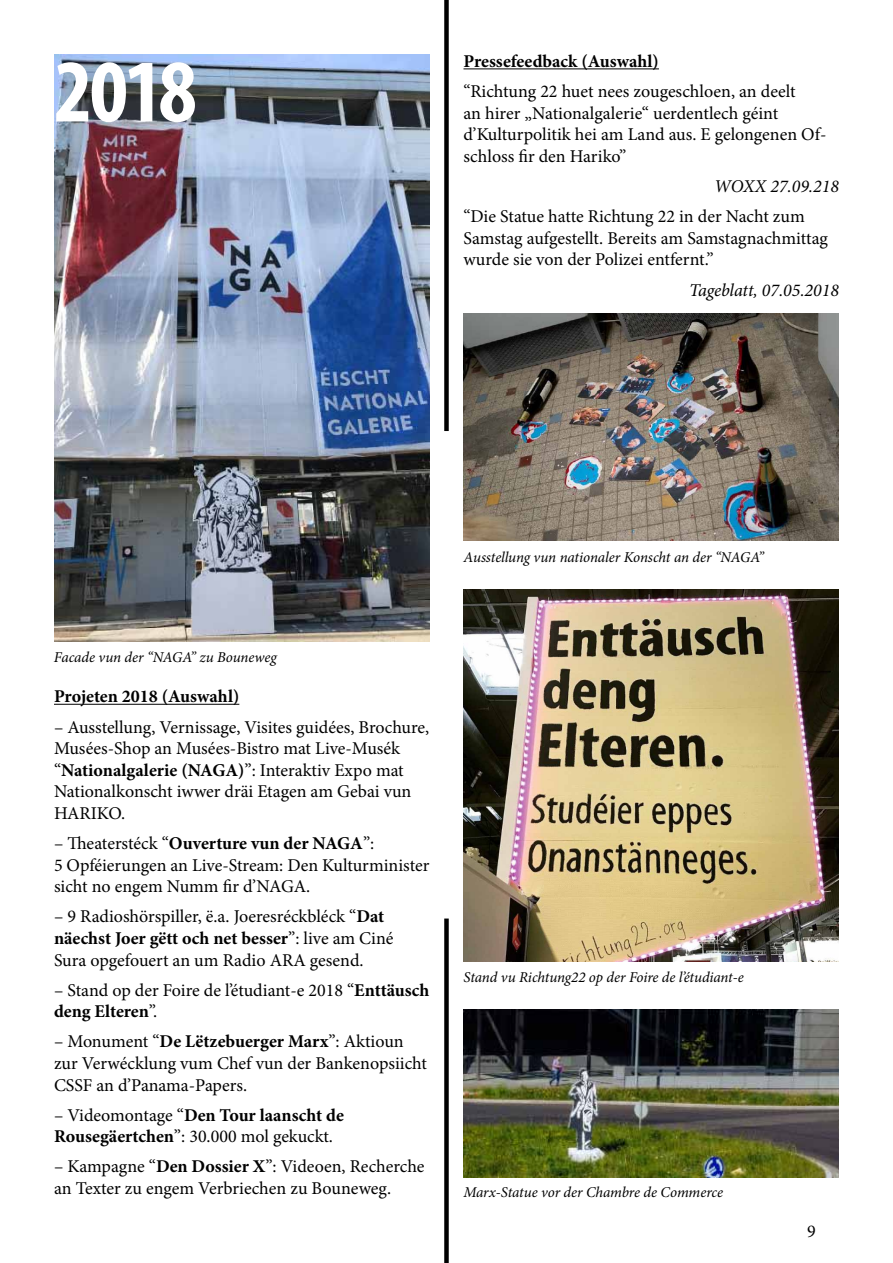
<style>
.page{position:relative;width:893px;height:1263px;background:#fff}
.page>*{position:absolute;margin:0;border:0;box-sizing:border-box;transform-origin:0 0}
.t1{font:700 condensed 90px "Myriad Pro";color:#fff}
.t2{font:18px/21.6px "Minion Pro";color:#000}
.t3{font:700 18px "Minion Pro";color:#000}
.t4{font:italic 18px "Minion Pro";color:#000}
.t5{font:italic 15px "Minion Pro";letter-spacing:-.01em;color:#000}
.s1{font-weight:700}
</style>
<div class="page">
<img style="left:54px;top:54px;width:375px;height:587px">
<div style="left:444px;top:918px;width:5px;height:345px;background:#000"></div>
<div style="left:444px;top:0;width:5px;height:431px;background:#000"></div>
<hr style="left:54px;top:704px;width:185px;height:1px;background:#000">
<hr style="left:463px;top:68px;width:196px;height:1px;background:#000">
<img style="left:463px;top:590px;width:376px;height:372px">
<img style="left:463px;top:313px;width:376px;height:227px">
<img style="left:463px;top:1010px;width:376px;height:168px">
<h1 class="t1" style="left:54px;top:35px;width:144px">2018</h1>
<p class="t3" style="left:463px;top:49px;width:197px">Pressefeedback (Auswahl)</p>
<p class="t2" style="left:463px;top:81px;width:364px">“Richtung 22 huet nees zougeschloen, an deelt<br>an hirer „Nationalgalerie“ uerdentlech géint d’Kulturpolitik hei am Land aus. E gelongenen Of&shy;schloss fir den Hariko”</p>
<p class="t4" style="left:714px;top:174px;width:126px">WOXX 27.09.218</p>
<p class="t2" style="left:463px;top:206px;width:366px">“Die Statue hatte Richtung 22 in der Nacht zum<br>Samstag aufgestellt. Bereits am Samstagnachmittag wurde sie von der Polizei entfernt.”</p>
<p class="t4" style="left:689px;top:277px;width:151px">Tageblatt, 07.05.2018</p>
<p class="t5" style="left:463px;top:546px;width:302px">Ausstellung vun nationaler Konscht an der “NAGA”</p>
<p class="t5" style="left:54px;top:646px;width:224px">Facade vun der “NAGA” zu Bouneweg</p>
<p class="t3" style="left:54px;top:684px;width:187px">Projeten 2018 (Auswahl)</p>
<p class="t2" style="left:54px;top:716px;width:377px">– Ausstellung, Vernissage, Visites guidées, Brochure, Musées-Shop an Musées-Bistro mat Live-Musék “<span class="s1">Nationalgalerie (NAGA)</span>”: Interaktiv Expo mat Nationalkonscht iwwer dräi Etagen am Gebai vun HARIKO.</p>
<p class="t2" style="left:54px;top:833px;width:377px">– Theaterstéck “<span class="s1">Ouverture vun der NAGA</span>”:<br>5 Opféierungen an Live-Stream: Den Kulturminister sicht no engem Numm fir d’NAGA.</p>
<p class="t2" style="left:54px;top:906px;width:341px">– 9 Radioshörspiller, ë.a. Joeresréckbléck “<span class="s1">Dat näechst Joer gëtt och net besser</span>”: live am Ciné<br>Sura opgefouert an um Radio ARA gesend.</p>
<p class="t2" style="left:54px;top:979px;width:377px">– Stand op der Foire de l’étudiant-e 2018 “<span class="s1">Enttäusch deng Elteren</span>”.</p>
<p class="t2" style="left:54px;top:1031px;width:374px">– Monument “<span class="s1">De Lëtzebuerger Marx</span>”: Aktioun zur Verwécklung vum Chef vun der Bankenopsiicht<br>CSSF an d’Panama-Papers.</p>
<p class="t2" style="left:54px;top:1104px;width:291px">– Videomontage “<span class="s1">Den Tour laanscht de<br>Rousegäertchen</span>”: 30.000 mol gekuckt.</p>
<p class="t2" style="left:54px;top:1156px;width:372px">– Kampagne “<span class="s1">Den Dossier X</span>”: Videoen, Recherche an Texter zu engem Verbriechen zu Bouneweg.</p>
<p class="t5" style="left:463px;top:967px;width:282px">Stand vu Richtung22 op der Foire de l’étudiant-e</p>
<p class="t5" style="left:463px;top:1181px;width:261px">Marx-Statue vor der Chambre de Commerce</p>
<p class="t2" style="left:807px;top:1220px;width:10px">9</p>
</div>
